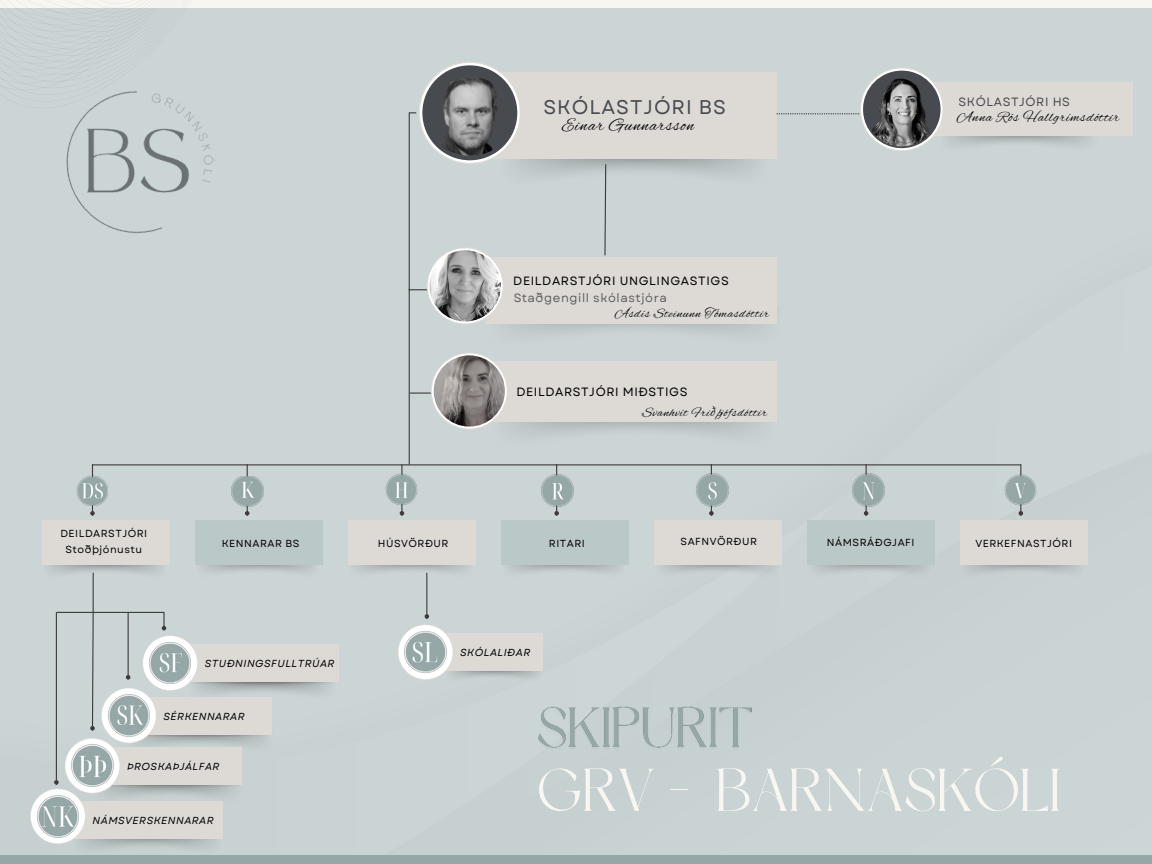
<style>
.page{position:relative;width:1152px;height:864px;background:#fff}
.page>*{position:absolute;margin:0;border:0;box-sizing:border-box;transform-origin:0 0}
.t1{font:60.15px "Dream Avenue";color:#f8f6f1}
.t2{font:19.8px "Garet";letter-spacing:.05em;color:#474a4e}
.t3{font:18px "Alex Brush";letter-spacing:.05em;color:#000}
.t4{font:14.85px "Alex Brush";letter-spacing:.05em;color:#000}
.t5{font:13.35px "Alex Brush";letter-spacing:.05em;color:#000}
.t6{font:12px "Garet";letter-spacing:.05em;color:#000}
.t7{font:12px "Garet";letter-spacing:.05em;color:#474a4e}
.t8{font:10.2px "Garet";letter-spacing:.05em;color:#000}
.t9{font:italic 10.2px "Garet";letter-spacing:.05em;color:#000}
</style>
<div class="page">
<div style="left:0;top:8px;width:1152px;height:847px;background:#cbd5d5"></div>
<img style="left:500px;top:159px;width:270px;height:29px">
<div style="left:494px;top:73px;width:283px;height:86px;background:#dddad6"></div>
<img style="left:492px;top:422px;width:284px;height:25px">
<hr style="left:410px;top:393px;width:239px;height:1px;background:#3d3b3a">
<hr style="left:92px;top:464px;width:929px;height:1px;background:#3d3b3a">
<svg style="left:777px;top:113px;width:83px;height:1px"></svg>
<hr style="left:56px;top:612px;width:108px;height:1px;background:#3d3b3a">
<img style="left:124px;top:730px;width:149px;height:24px">
<div style="left:141px;top:697px;width:131px;height:37px;background:#dddad6"></div>
<div style="left:101px;top:688px;width:56px;height:55px;background:#dddad6;border-radius:50%"></div>
<svg style="left:102px;top:688px;width:54px;height:55px"></svg>
<img style="left:103px;top:690px;width:52px;height:51px;border-radius:50%">
<img style="left:93px;top:781px;width:150px;height:24px">
<div style="left:104px;top:747px;width:138px;height:38px;background:#dddad6"></div>
<svg style="left:65px;top:738px;width:55px;height:56px"></svg>
<svg style="left:65px;top:739px;width:55px;height:54px"></svg>
<img style="left:67px;top:740px;width:51px;height:51px;border-radius:50%">
<svg style="left:90px;top:611px;width:5px;height:119px"></svg>
<div style="left:0;top:0;width:1152px;height:8px;background:#f8f6f1"></div>
<hr style="left:128px;top:612px;width:1px;height:63px;background:#3d3b3a">
<svg style="left:126px;top:675px;width:4px;height:4px"></svg>
<hr style="left:93px;top:573px;width:1px;height:39px;background:#3d3b3a">
<svg style="left:162px;top:612px;width:4px;height:18px"></svg>
<svg style="left:604px;top:163px;width:3px;height:93px"></svg>
<img style="left:489px;top:307px;width:293px;height:40px">
<hr style="left:409px;top:289px;width:239px;height:1px;background:#3d3b3a">
<div style="left:487px;top:257px;width:290px;height:66px;background:#dddad6"></div>
<svg style="left:427px;top:247px;width:77px;height:77px"></svg>
<svg style="left:428px;top:248px;width:75px;height:75px"></svg>
<img style="left:430px;top:250px;width:71px;height:71px;border-radius:50%">
<hr style="left:409px;top:113px;width:1px;height:352px;background:#3d3b3a">
<img style="left:43px;top:565px;width:124px;height:16px">
<div style="left:43px;top:521px;width:127px;height:44px;background:#dddad6"></div>
<img style="left:196px;top:564px;width:124px;height:16px">
<div style="left:196px;top:520px;width:127px;height:44px;background:#bbc8c8"></div>
<img style="left:349px;top:564px;width:124px;height:16px">
<div style="left:349px;top:520px;width:127px;height:44px;background:#dddad6"></div>
<img style="left:501px;top:564px;width:125px;height:16px">
<div style="left:501px;top:520px;width:128px;height:44px;background:#bbc8c8"></div>
<img style="left:654px;top:564px;width:125px;height:16px">
<div style="left:654px;top:520px;width:128px;height:44px;background:#dddad6"></div>
<img style="left:807px;top:564px;width:125px;height:16px">
<div style="left:807px;top:520px;width:128px;height:44px;background:#bbc8c8"></div>
<img style="left:960px;top:564px;width:125px;height:16px">
<div style="left:960px;top:520px;width:128px;height:44px;background:#dddad6"></div>
<hr style="left:92px;top:464px;width:1px;height:47px;background:#3d3b3a">
<svg style="left:90px;top:511px;width:5px;height:5px"></svg>
<hr style="left:247px;top:464px;width:1px;height:47px;background:#3d3b3a">
<svg style="left:245px;top:511px;width:4px;height:5px"></svg>
<hr style="left:401px;top:464px;width:2px;height:47px;background:#3d3b3a">
<svg style="left:400px;top:511px;width:4px;height:5px"></svg>
<hr style="left:556px;top:464px;width:1px;height:47px;background:#3d3b3a">
<svg style="left:554px;top:511px;width:5px;height:5px"></svg>
<hr style="left:711px;top:464px;width:1px;height:47px;background:#3d3b3a">
<svg style="left:709px;top:511px;width:5px;height:5px"></svg>
<hr style="left:866px;top:464px;width:1px;height:47px;background:#3d3b3a">
<svg style="left:864px;top:511px;width:4px;height:5px"></svg>
<hr style="left:1020px;top:464px;width:1px;height:47px;background:#3d3b3a">
<svg style="left:1019px;top:511px;width:4px;height:5px"></svg>
<img style="left:187px;top:682px;width:150px;height:20px">
<div style="left:182px;top:644px;width:156px;height:38px;background:#dddad6"></div>
<svg style="left:142px;top:635px;width:56px;height:56px"></svg>
<div style="left:143px;top:636px;width:54px;height:54px;background:#fff;border-radius:50%"></div>
<img style="left:144px;top:637px;width:52px;height:52px;border-radius:50%">
<hr style="left:56px;top:612px;width:1px;height:168px;background:#3d3b3a">
<svg style="left:54px;top:780px;width:5px;height:5px"></svg>
<img style="left:72px;top:839px;width:150px;height:16px">
<div style="left:70px;top:801px;width:152px;height:38px;background:#dddad6"></div>
<svg style="left:30px;top:788px;width:56px;height:56px"></svg>
<div style="left:31px;top:789px;width:54px;height:54px;background:#fff;border-radius:50%"></div>
<img style="left:32px;top:791px;width:52px;height:51px;border-radius:50%">
<hr style="left:426px;top:573px;width:1px;height:41px;background:#3d3b3a">
<svg style="left:425px;top:614px;width:4px;height:5px"></svg>
<img style="left:74px;top:472px;width:34px;height:34px">
<img style="left:230px;top:476px;width:34px;height:34px">
<img style="left:322px;top:218px;width:33px;height:34px">
<img style="left:382px;top:471px;width:39px;height:38px">
<img style="left:537px;top:470px;width:41px;height:41px">
<img style="left:692px;top:470px;width:41px;height:40px">
<img style="left:848px;top:470px;width:41px;height:40px">
<img style="left:1002px;top:472px;width:37px;height:37px">
<img style="left:939px;top:136px;width:160px;height:17px">
<div style="left:927px;top:82px;width:206px;height:54px;background:#dddad6"></div>
<svg style="left:860px;top:67px;width:84px;height:84px"></svg>
<svg style="left:861px;top:69px;width:82px;height:81px"></svg>
<svg style="left:863px;top:71px;width:78px;height:77px"></svg>
<img style="left:865px;top:72px;width:74px;height:74px;border-radius:50%">
<svg style="left:418px;top:61px;width:103px;height:103px"></svg>
<svg style="left:420px;top:63px;width:100px;height:100px"></svg>
<div style="left:422px;top:65px;width:95px;height:95px;background:#474a4e;border-radius:50%"></div>
<img style="left:426px;top:76px;width:89px;height:81px">
<img style="left:445px;top:671px;width:98px;height:12px">
<div style="left:438px;top:633px;width:105px;height:38px;background:#dddad6"></div>
<div style="left:398px;top:624px;width:55px;height:56px;background:#dddad6;border-radius:50%"></div>
<svg style="left:398px;top:625px;width:55px;height:54px"></svg>
<img style="left:400px;top:626px;width:51px;height:52px;border-radius:50%">
<div style="left:490px;top:362px;width:287px;height:60px;background:#dddad6"></div>
<svg style="left:431px;top:352px;width:77px;height:78px"></svg>
<svg style="left:432px;top:354px;width:75px;height:74px"></svg>
<img style="left:434px;top:355px;width:71px;height:72px;border-radius:50%">
<svg style="left:0;top:0;width:226px;height:225px;fill:#cbd5d5"></svg>
<img style="left:534px;top:702px;width:223px;height:59px">
<div style="left:0;top:855px;width:1152px;height:9px;background:#95a7a7"></div>
<div style="left:13px;top:32px;width:257px;height:256px;background:#cbd5d5"></div>
<p class="t2" style="left:543px;top:93px;width:184px">SKÓLASTJÓRI BS</p>
<p class="t3" style="left:562px;top:115px;width:134px">Einar Gunnarsson</p>
<p class="t7" style="left:959px;top:93px;width:113px">SKÓLASTJÓRI HS</p>
<p class="t4" style="left:957px;top:109px;width:164px">Anna Rós Hallgrímsdóttir</p>
<p class="t8" style="left:60px;top:526px;width:88px">DEILDARSTJÓRI</p>
<p class="t8" style="left:65px;top:542px;width:78px">Stoðþjónustu</p>
<p class="t8" style="left:222px;top:536px;width:79px">KENNARAR BS</p>
<p class="t9" style="left:205px;top:656px;width:131px">STUÐNINGSFULLTRÚAR</p>
<p class="t9" style="left:164px;top:709px;width:83px">SÉRKENNARAR</p>
<p class="t9" style="left:127px;top:759px;width:94px">ÞROSKAÞJÁLFAR</p>
<p class="t9" style="left:93px;top:813px;width:123px">NÁMSVERSKENNARAR</p>
<p class="t6" style="left:513px;top:272px;width:217px">DEILDARSTJÓRI UNGLINGASTIGS</p>
<p class="t6" style="left:513px;top:289px;width:155px">Staðgengill skólastjóra</p>
<p class="t5" style="left:615px;top:306px;width:156px">Ásdís Steinunn Tómasdóttir</p>
<p class="t6" style="left:516px;top:383px;width:173px">DEILDARSTJÓRI MIÐSTIGS</p>
<p class="t5" style="left:642px;top:405px;width:127px">Svanhvít Friðþjófsdóttir</p>
<p class="t8" style="left:378px;top:536px;width:72px">HÚSVÖRÐUR</p>
<p class="t8" style="left:549px;top:536px;width:37px">RITARI</p>
<p class="t8" style="left:681px;top:534px;width:78px">SAFNVÖRÐUR</p>
<p class="t8" style="left:827px;top:536px;width:89px">NÁMSRÁÐGJAFI</p>
<p class="t8" style="left:975px;top:536px;width:98px">VERKEFNASTJÓRI</p>
<p class="t9" style="left:460px;top:645px;width:72px">SKÓLALIÐAR</p>
<p class="t1" style="left:537px;top:766px;width:525px">GRV - BARNASKÓLI</p>
</div>
